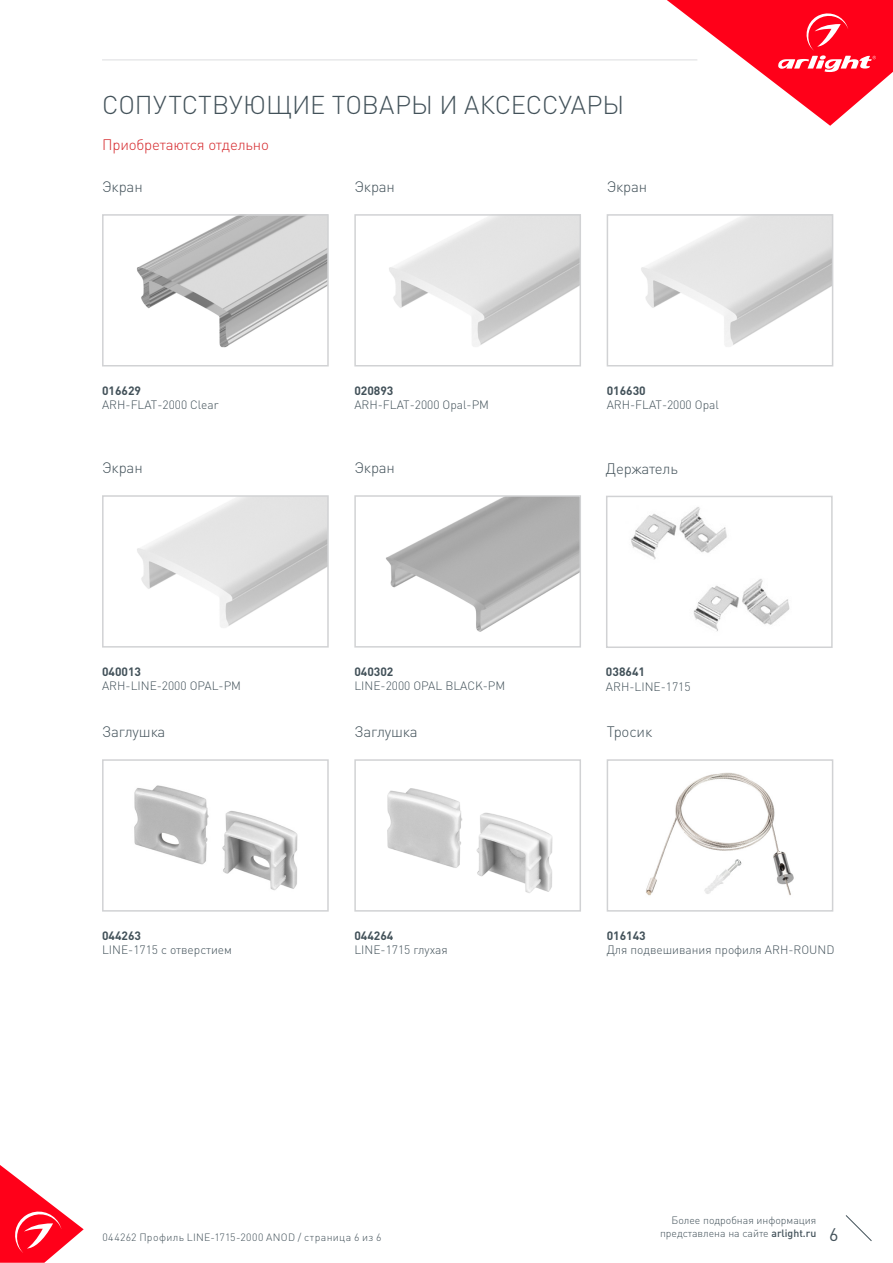
<style>
.page{position:relative;width:893px;height:1263px;background:#fff}
.page>*{position:absolute;margin:0;border:0;box-sizing:border-box;transform-origin:0 0}
.t1{font:300 25.5px "DIN Pro";color:#425159}
.t2{font:18px "DIN Pro";color:#425159}
.t3{font:300 15px "DIN Pro";letter-spacing:-.01em;color:#425159}
.t4{font:300 15px "DIN Pro";letter-spacing:-.01em;color:#d5262a}
.t5{font:300 12px/14.4px "DIN Pro";color:#425159}
.t6{font:700 12px "DIN Pro";color:#425159}
.t7{font:300 10.5px "DIN Pro";color:#425159}
.t8{font:300 10.5px "DIN Pro";letter-spacing:.035em;color:#425159}
.s1{font-weight:700}
.s2{font-weight:500}
</style>
<div class="page">
<svg style="left:0;top:1165px;width:84px;height:98px"></svg>
<svg style="left:845px;top:1215px;width:27px;height:26px"></svg>
<svg style="left:667px;top:0;width:226px;height:126px"></svg>
<hr style="left:102px;top:60px;width:595px;height:1px;background:#dcdddf">
<img style="left:137px;top:217px;width:189px;height:131px">
<div style="left:102px;top:214px;width:227px;height:152px;border:2px solid #d1d2d4"></div>
<img style="left:137px;top:498px;width:189px;height:130px">
<div style="left:102px;top:495px;width:227px;height:153px;border:2px solid #d1d2d4"></div>
<img style="left:386px;top:498px;width:192px;height:134px">
<div style="left:354px;top:495px;width:227px;height:153px;border:2px solid #d1d2d4"></div>
<img style="left:641px;top:217px;width:189px;height:130px">
<div style="left:607px;top:214px;width:226px;height:152px;border:2px solid #d1d2d4"></div>
<img style="left:389px;top:217px;width:189px;height:130px">
<div style="left:354px;top:214px;width:227px;height:152px;border:2px solid #d1d2d4"></div>
<img style="left:134px;top:785px;width:164px;height:106px">
<div style="left:102px;top:759px;width:227px;height:153px;border:2px solid #d1d2d4"></div>
<img style="left:387px;top:788px;width:166px;height:105px">
<div style="left:354px;top:759px;width:227px;height:153px;border:2px solid #d1d2d4"></div>
<img style="left:631px;top:507px;width:159px;height:125px">
<div style="left:606px;top:496px;width:227px;height:152px;border:2px solid #d1d2d4"></div>
<img style="left:646px;top:772px;width:148px;height:124px">
<div style="left:607px;top:759px;width:226px;height:153px;border:2px solid #d1d2d4"></div>
<p class="t1" style="left:102px;top:87px;width:524px">СОПУТСТВУЮЩИЕ ТОВАРЫ И АКСЕССУАРЫ</p>
<p class="t4" style="left:102px;top:134px;width:168px">Приобретаются отдельно</p>
<p class="t3" style="left:102px;top:177px;width:42px">Экран</p>
<p class="t3" style="left:354px;top:177px;width:42px">Экран</p>
<p class="t3" style="left:607px;top:177px;width:42px">Экран</p>
<p class="t5" style="left:102px;top:383px;width:118px"><span class="s1">016629<br></span>ARH-FLAT-2000 Clear</p>
<p class="t5" style="left:354px;top:383px;width:136px"><span class="s1">020893<br></span>ARH-FLAT-2000 Opal-PM</p>
<p class="t5" style="left:607px;top:383px;width:114px"><span class="s1">016630<br></span>ARH-FLAT-2000 Opal</p>
<p class="t3" style="left:102px;top:458px;width:42px">Экран</p>
<p class="t3" style="left:354px;top:458px;width:42px">Экран</p>
<p class="t3" style="left:606px;top:458px;width:73px">Держатель</p>
<p class="t5" style="left:102px;top:664px;width:141px"><span class="s1">040013<br></span>ARH-LINE-2000 OPAL-PM</p>
<p class="t5" style="left:354px;top:664px;width:152px"><span class="s1">040302<br></span>LINE-2000 OPAL BLACK-PM</p>
<p class="t5" style="left:606px;top:664px;width:86px"><span class="s1">038641<br></span>ARH-LINE-1715</p>
<p class="t3" style="left:102px;top:722px;width:65px">Заглушка</p>
<p class="t3" style="left:354px;top:722px;width:65px">Заглушка</p>
<p class="t3" style="left:607px;top:722px;width:47px">Тросик</p>
<p class="t6" style="left:102px;top:927px;width:41px">044263</p>
<p class="t5" style="left:102px;top:942px;width:131px">LINE-1715 с отверстием</p>
<p class="t6" style="left:354px;top:927px;width:41px">044264</p>
<p class="t5" style="left:354px;top:942px;width:95px">LINE-1715 глухая</p>
<p class="t6" style="left:607px;top:927px;width:41px">016143</p>
<p class="t5" style="left:607px;top:942px;width:229px">Для подвешивания профиля ARH-ROUND</p>
<p class="t7" style="left:672px;top:1213px;width:146px">Более подробная информация</p>
<p class="t7" style="left:660px;top:1226px;width:158px">представлена на сайте <span class="s2">arlight.ru</span></p>
<p class="t8" style="left:102px;top:1230px;width:281px">044262 Профиль LINE-1715-2000 ANOD / страница 6 из 6</p>
<h2 class="t2" style="left:829px;top:1222px;width:11px">6</h2>
</div>
